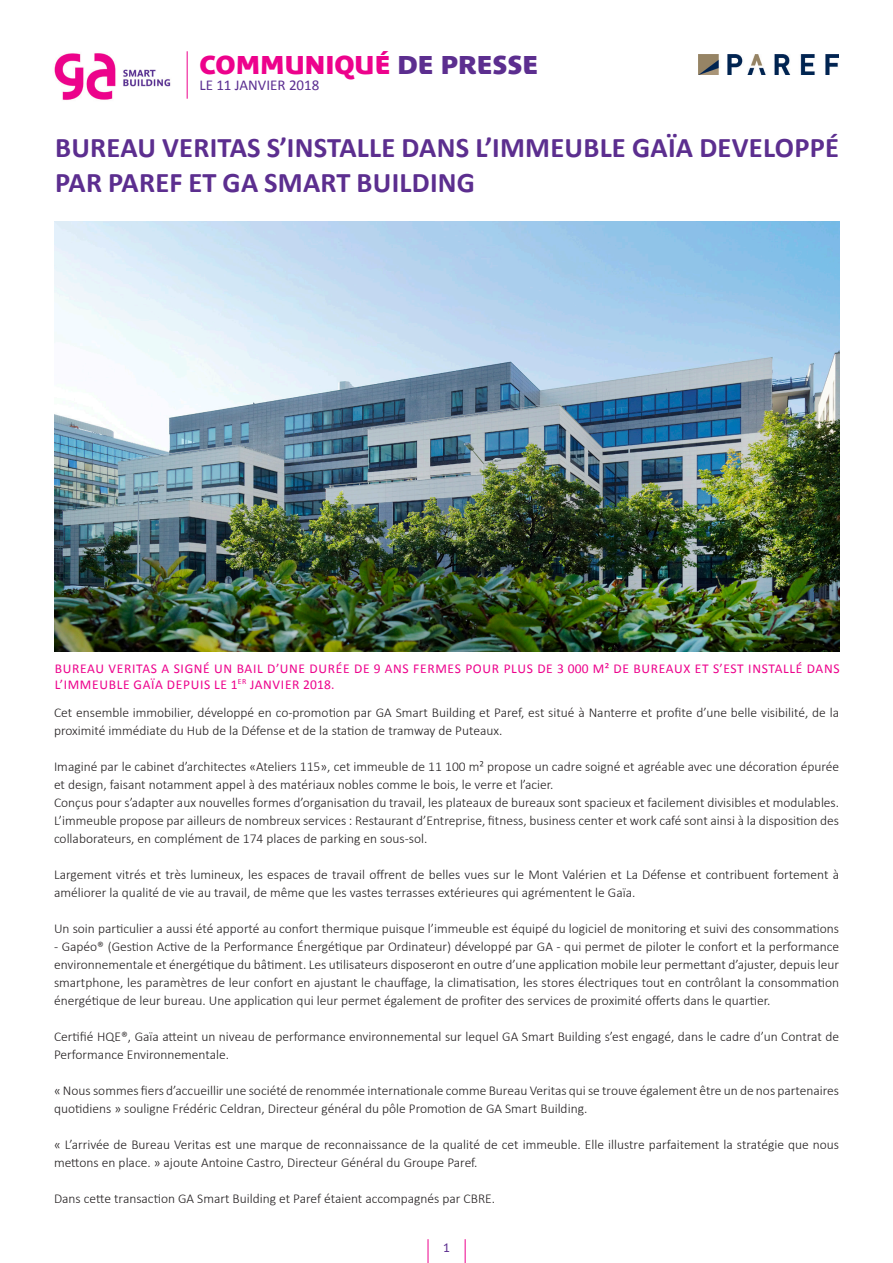
<style>
.page{position:relative;width:893px;height:1263px;background:#fff}
.page>*{position:absolute;margin:0;border:0;box-sizing:border-box;transform-origin:0 0}
.t1{font:700 28.5px/34.2px "Calibri";letter-spacing:.01em;color:#5c2e8f}
.t2{font:25.5px "Parisine Plus Std Sombre";color:#ed028c}
.Data{font:15px "Calibri";color:#5b2e91}
.t3{font:300 13.5px/18px "Calibri";color:#231f20}
.t4{font:13.5px/16.2px "Calibri";letter-spacing:.05em;color:#ed028c}
.t5{font:12px "PT Sans Caption";color:#5c2e8f}
.s1{color:#5c2e8f}
</style>
<div class="page">
<svg style="left:428px;top:1239px;width:1px;height:24px"></svg>
<svg style="left:465px;top:1239px;width:1px;height:24px"></svg>
<img style="left:54px;top:53px;width:117px;height:47px">
<hr style="left:187px;top:51px;width:1px;height:48px;background:#ed028c">
<img style="left:55px;top:221px;width:784px;height:431px">
<img style="left:698px;top:54px;width:141px;height:21px">
<p class="t2" style="left:199px;top:50px;width:340px">COMMUNIQUÉ <span class="s1">DE PRESSE</span></p>
<p class="Data" style="left:199px;top:75px;width:122px">LE 11 JANVIER 2018</p>
<p class="t1" style="left:55px;top:131px;width:785px">BUREAU VERITAS S’INSTALLE DANS L’IMMEUBLE GAÏA DEVELOPPÉ<br>PAR PAREF ET GA SMART BUILDING</p>
<p class="t4" style="left:55px;top:660px;width:786px">BUREAU VERITAS A SIGNÉ UN BAIL D’UNE DURÉE DE 9 ANS FERMES POUR PLUS DE 3 000 M² DE BUREAUX ET S’EST INSTALLÉ DANS<br>L’IMMEUBLE GAÏA DEPUIS LE 1<sup>ER</sup> JANVIER 2018.</p>
<p class="t3" style="left:54px;top:703px;width:787px">Cet ensemble immobilier, développé en co-promotion par GA Smart Building et Paref, est situé à Nanterre et profite d’une belle visibilité, de la proximité immédiate du Hub de la Défense et de la station de tramway de Puteaux.</p>
<p class="t3" style="left:54px;top:757px;width:787px">Imaginé par le cabinet d’architectes «Ateliers 115», cet immeuble de 11 100 m² propose un cadre soigné et agréable avec une décoration épurée et design, faisant notamment appel à des matériaux nobles comme le bois, le verre et l’acier.</p>
<p class="t3" style="left:54px;top:793px;width:787px;text-align:justify">Conçus pour s’adapter aux nouvelles formes d’organisation du travail, les plateaux de bureaux sont spacieux et facilement divisibles et modulables.<br>L’immeuble propose par ailleurs de nombreux services : Restaurant d’Entreprise, fitness, business center et work café sont ainsi à la disposition des collaborateurs, en complément de 174 places de parking en sous-sol.</p>
<p class="t3" style="left:54px;top:865px;width:787px">Largement vitrés et très lumineux, les espaces de travail offrent de belles vues sur le Mont Valérien et La Défense et contribuent fortement à améliorer la qualité de vie au travail, de même que les vastes terrasses extérieures qui agrémentent le Gaïa.</p>
<p class="t3" style="left:54px;top:919px;width:787px">Un soin particulier a aussi été apporté au confort thermique puisque l’immeuble est équipé du logiciel de monitoring et suivi des consommations</p>
<p class="t3" style="left:54px;top:937px;width:787px;text-align:justify">- Gapéo® (Gestion Active de la Performance Énergétique par Ordinateur) développé par GA - qui permet de piloter le confort et la performance environnementale et énergétique du bâtiment. Les utilisateurs disposeront en outre d’une application mobile leur permettant d’ajuster, depuis leur smartphone, les paramètres de leur confort en ajustant le chauffage, la climatisation, les stores électriques tout en contrôlant la consommation énergétique de leur bureau. Une application qui leur permet également de profiter des services de proximité offerts dans le quartier.</p>
<p class="t3" style="left:54px;top:1027px;width:787px">Certifié HQE®, Gaïa atteint un niveau de performance environnemental sur lequel GA Smart Building s’est engagé, dans le cadre d’un Contrat de<br>Performance Environnementale.</p>
<p class="t3" style="left:54px;top:1081px;width:787px">« Nous sommes fiers d’accueillir une société de renommée internationale comme Bureau Veritas qui se trouve également être un de nos partenaires quotidiens » souligne Frédéric Celdran, Directeur général du pôle Promotion de GA Smart Building.</p>
<p class="t3" style="left:54px;top:1135px;width:787px">« L’arrivée de Bureau Veritas est une marque de reconnaissance de la qualité de cet immeuble. Elle illustre parfaitement la stratégie que nous mettons en place. » ajoute Antoine Castro, Directeur Général du Groupe Paref.</p>
<p class="t3" style="left:54px;top:1189px;width:443px">Dans cette transaction GA Smart Building et Paref étaient accompagnés par CBRE.</p>
<p class="t5" style="left:443px;top:1239px;width:9px">1</p>
</div>
